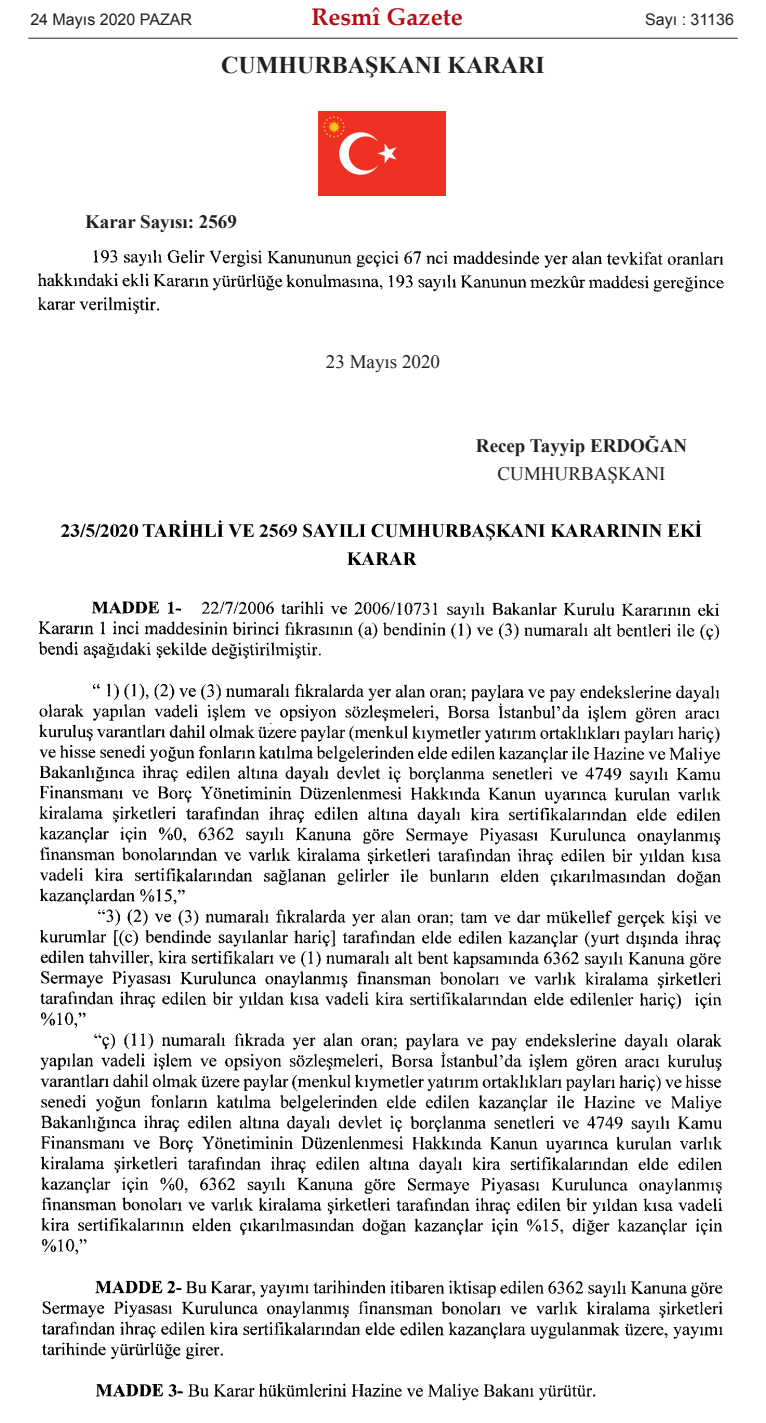
<style>
.page{position:relative;width:766px;height:1423px;background:#fff}
.page>*{position:absolute;margin:0;border:0;box-sizing:border-box;transform-origin:0 0}
.t1{font:700 24px "Times New Roman";color:#231f20}
.t2{font:700 24px "Palatino Linotype";color:#b40e16}
.t3{font:700 19px "Times New Roman";color:#231f20}
.t4{font:19px "Times New Roman";color:#231f20}
.t5{font:16px "Arial";color:#231f20}
</style>
<div class="page">
<img style="left:318px;top:111px;width:127px;height:85px">
<img style="left:37px;top:250px;width:687px;height:64px">
<img style="left:38px;top:520px;width:685px;height:881px">
<hr style="left:28px;top:38px;width:709px;height:1px;background:#231f20">
<p class="t5" style="left:30px;top:11px;width:163px">24 Mayıs 2020 PAZAR</p>
<p class="t2" style="left:311px;top:8px;width:153px">Resmî Gazete</p>
<p class="t5" style="left:645px;top:11px;width:90px">Sayı : 31136</p>
<p class="t1" style="left:221px;top:52px;width:325px">CUMHURBAŞKANI KARARI</p>
<p class="t3" style="left:85px;top:211px;width:153px">Karar Sayısı: 2569</p>
<p class="t4" style="left:326px;top:351px;width:115px">23 Mayıs 2020</p>
<p class="t3" style="left:476px;top:435px;width:213px">Recep Tayyip ERDOĞAN</p>
<p class="t4" style="left:497px;top:463px;width:169px">CUMHURBAŞKANI</p>
</div>
